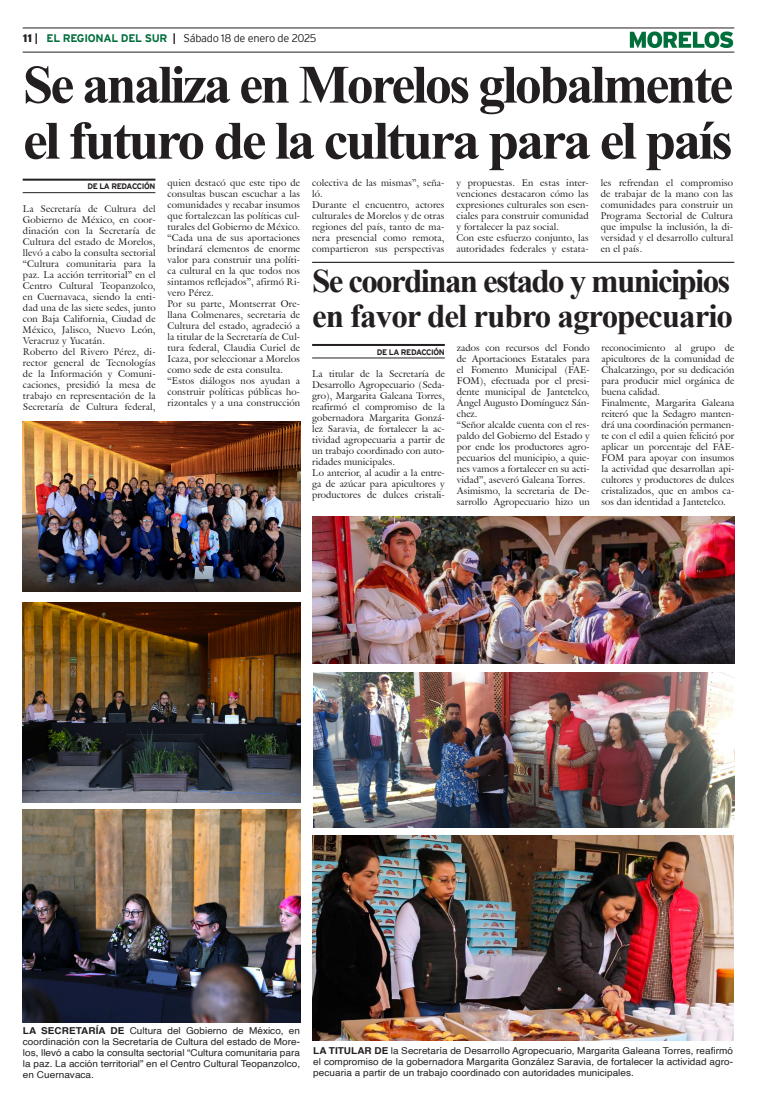
<style>
.page{position:relative;width:757px;height:1106px;background:#fff}
.page>*{position:absolute;margin:0;border:0;box-sizing:border-box;transform-origin:0 0}
.Cabeza_01{font:700 54px "Times New Roman";letter-spacing:-.05em;color:#231f20}
.Cabeza_03{font:700 33px "Times New Roman";letter-spacing:-.05em;color:#231f20}
.Cabeza_03-2{font:700 33px "Times New Roman";letter-spacing:-.03em;color:#231f20}
.t1{font:300 11px "Interstate";letter-spacing:-.025em;color:#231f20}
.t2{font:9.5px/11px "Galliard IT Cby BT";letter-spacing:.02em;color:#231f20;text-align:justify}
.Pie_de_foto{font:9.5px/11px "Helvetica";letter-spacing:.005em;color:#231f20;text-align:justify;scale:1.05 1}
.t3{font:700 8px "Interstate";letter-spacing:-.05em;color:#231f20}
.s1{font-weight:900}
.s2{font-weight:700}
.s3{font-weight:700;color:#006f3c}
</style>
<div class="page">
<hr style="left:23px;top:28px;width:711px;height:1px;background:#231f20">
<hr style="left:23px;top:52px;width:711px;height:1px;background:#231f20">
<svg style="left:630px;top:31px;width:103px;height:17px"></svg>
<hr style="left:23px;top:179px;width:132px;height:2px;background:#231f20">
<hr style="left:23px;top:192px;width:132px;height:1px;background:#231f20">
<hr style="left:312px;top:344px;width:133px;height:2px;background:#231f20">
<hr style="left:312px;top:357px;width:133px;height:1px;background:#231f20">
<hr style="left:312px;top:262px;width:422px;height:1px;background:#000">
<img style="left:23px;top:421px;width:277px;height:170px">
<img style="left:23px;top:602px;width:277px;height:200px">
<img style="left:23px;top:809px;width:277px;height:213px">
<img style="left:312px;top:516px;width:422px;height:147px">
<img style="left:312px;top:835px;width:421px;height:205px">
<img style="left:313px;top:673px;width:421px;height:154px">
<p class="t1" style="left:23px;top:32px;width:295px"><span class="s1">11</span> <span class="s2">|</span> <span class="s3">EL REGIONAL DEL SUR</span> <span class="s2">|</span> Sábado 18 de enero de 2025</p>
<p class="Cabeza_01" style="left:23px;top:46px;width:712px">Se analiza en Morelos globalmente</p>
<p class="Cabeza_01" style="left:23px;top:102px;width:711px">el futuro de la cultura para el país</p>
<p class="t3" style="left:87px;top:182px;width:69px">DE LA REDACCIÓN</p>
<p class="t2" style="left:312px;top:177px;width:134px">colectiva de las mismas”, seña&shy;ló.</p>
<p class="t2" style="left:312px;top:199px;width:134px">Durante el encuentro, actores culturales de Morelos y de otras regiones del país, tanto de ma&shy;nera presencial como remota, compartieron sus perspectivas</p>
<p class="t2" style="left:168px;top:177px;width:134px">quien destacó que este tipo de consultas buscan escuchar a las comunidades y recabar insumos que fortalezcan las políticas cul&shy;turales del Gobierno de México.</p>
<p class="t2" style="left:168px;top:232px;width:134px">“Cada una de sus aportaciones brindará elementos de enorme valor para construir una políti&shy;ca cultural en la que todos nos sintamos reflejados”, afirmó Ri&shy;vero Pérez.</p>
<p class="t2" style="left:168px;top:298px;width:134px">Por su parte, Montserrat Ore&shy;llana Colmenares, secretaria de Cultura del estado, agradeció a la titular de la Secretaría de Cul&shy;tura federal, Claudia Curiel de Icaza, por seleccionar a Morelos como sede de esta consulta.</p>
<p class="t2" style="left:168px;top:375px;width:134px">“Estos diálogos nos ayudan a construir políticas públicas ho&shy;rizontales y a una construcción</p>
<p class="t2" style="left:312px;top:368px;width:134px">La titular de la Secretaría de Desarrollo Agropecuario (Seda&shy;gro), Margarita Galeana Torres, reafirmó el compromiso de la gobernadora Margarita Gonzá&shy;lez Saravia, de fortalecer la ac&shy;tividad agropecuaria a partir de un trabajo coordinado con auto&shy;ridades municipales.</p>
<p class="t2" style="left:312px;top:467px;width:134px">Lo anterior, al acudir a la entre&shy;ga de azúcar para apicultores y productores de dulces cristali-</p>
<p class="t2" style="left:601px;top:177px;width:134px">les refrendan el compromiso de trabajar de la mano con las comunidades para construir un Programa Sectorial de Cultura que impulse la inclusión, la di&shy;versidad y el desarrollo cultural en el país.</p>
<p class="Cabeza_03" style="left:312px;top:257px;width:420px">Se coordinan estado y municipios</p>
<p class="Cabeza_03-2" style="left:312px;top:292px;width:422px">en favor del rubro agropecuario</p>
<p class="t3" style="left:377px;top:347px;width:69px">DE LA REDACCIÓN</p>
<p class="t2" style="left:456px;top:177px;width:134px">y propuestas. En estas inter&shy;venciones destacaron cómo las expresiones culturales son esen&shy;ciales para construir comunidad y fortalecer la paz social.</p>
<p class="t2" style="left:456px;top:232px;width:134px">Con este esfuerzo conjunto, las autoridades federales y estata-</p>
<p class="t2" style="left:23px;top:203px;width:134px">La Secretaría de Cultura del Gobierno de México, en coor&shy;dinación con la Secretaría de Cultura del estado de Morelos, llevó a cabo la consulta sectorial “Cultura comunitaria para la paz. La acción territorial” en el Centro Cultural Teopanzolco, en Cuernavaca, siendo la enti&shy;dad una de las siete sedes, junto con Baja California, Ciudad de México, Jalisco, Nuevo León, Veracruz y Yucatán.</p>
<p class="t2" style="left:23px;top:346px;width:134px">Roberto del Rivero Pérez, di&shy;rector general de Tecnologías de la Información y Comuni&shy;caciones, presidió la mesa de trabajo en representación de la Secretaría de Cultura federal,</p>
<p class="t2" style="left:457px;top:342px;width:134px">zados con recursos del Fondo de Aportaciones Estatales para el Fomento Municipal (FAE-FOM), efectuada por el presi&shy;dente municipal de Jantetelco, Ángel Augusto Domínguez Sán&shy;chez.</p>
<p class="t2" style="left:457px;top:419px;width:134px">“Señor alcalde cuenta con el res&shy;paldo del Gobierno del Estado y por ende los productores agro&shy;pecuarios del municipio, a quie&shy;nes vamos a fortalecer en su acti&shy;vidad”, aseveró Galeana Torres.</p>
<p class="t2" style="left:457px;top:485px;width:134px">Asimismo, la secretaria de De&shy;sarrollo Agropecuario hizo un</p>
<p class="t2" style="left:601px;top:342px;width:134px">reconocimiento al grupo de apicultores de la comunidad de Chalcatzingo, por su dedicación para producir miel orgánica de buena calidad.</p>
<p class="t2" style="left:601px;top:397px;width:134px">Finalmente, Margarita Galeana reiteró que la Sedagro manten&shy;drá una coordinación permanen&shy;te con el edil a quien felicitó por aplicar un porcentaje del FAE-FOM para apoyar con insumos la actividad que desarrollan api&shy;cultores y productores de dulces cristalizados, que en ambos ca&shy;sos dan identidad a Jantetelco.</p>
<p class="Pie_de_foto" style="left:23px;top:1025px;width:265px"><span class="s2">LA SECRETARÍA DE</span> Cultura del Gobierno de México, en coordinación con la Secretaría de Cultura del estado de More&shy;los, llevó a cabo la consulta sectorial “Cultura comunitaria para la paz. La acción territorial” en el Centro Cultural Teopanzolco, en Cuernavaca.</p>
<p class="Pie_de_foto" style="left:313px;top:1045px;width:401px"><span class="s2">LA TITULAR DE</span> la Secretaría de Desarrollo Agropecuario, Margarita Galeana Torres, reafirmó el compromiso de la gobernadora Margarita González Saravia, de fortalecer la actividad agro&shy;pecuaria a partir de un trabajo coordinado con autoridades municipales.</p>
</div>
